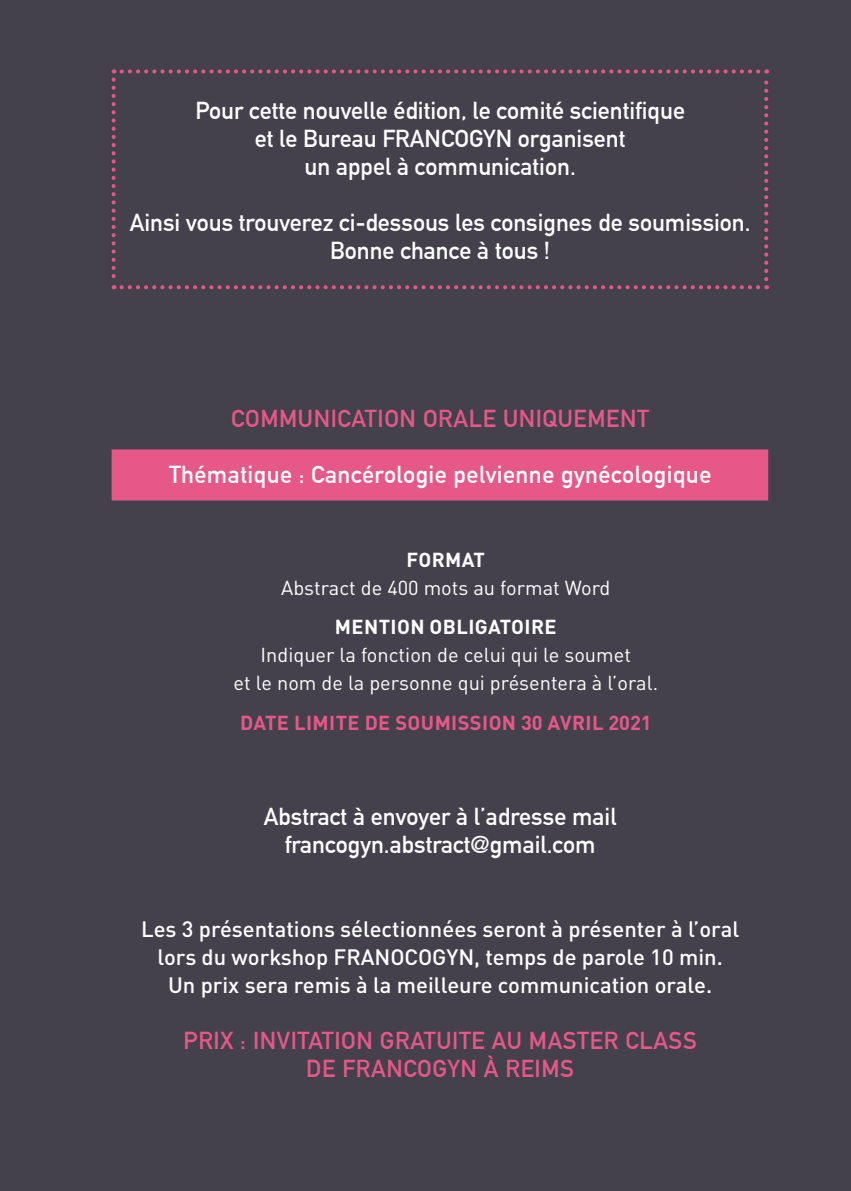
<style>
.page{position:relative;width:851px;height:1191px;background:#fff}
.page>*{position:absolute;margin:0;border:0;box-sizing:border-box;transform-origin:0 0}
.t1{font:700 24px/28px "DIN Alternate";color:#fff;text-align:center}
.t2{font:700 24px/28px "DIN Alternate";letter-spacing:.025em;color:#e65888;text-align:center}
.t3{font:700 24px "DIN Alternate";letter-spacing:.02em;color:#fff}
.t4{font:500 22px/28px "DIN Pro";color:#fff;text-align:center}
.t5{font:20px/28px "DIN Pro";color:#fff;text-align:center}
.t6{font:700 20px "DIN Pro";letter-spacing:.02em;color:#e65888}
.t7{font:700 20px "DIN Pro";letter-spacing:.02em;color:#fff}
</style>
<div class="page">
<div style="left:0;top:0;width:850px;height:1191px;background:#44414c"></div>
<svg style="left:112px;top:69px;width:656px;height:220px"></svg>
<div style="left:112px;top:449px;width:656px;height:51px;background:#e65888;border:2px solid #e65888"></div>
<p class="t1" style="left:195px;top:95px;width:491px">Pour cette nouvelle édition, le comité scientifique et le Bureau FRANCOGYN organisent<br>un appel à communication.</p>
<p class="t1" style="left:130px;top:207px;width:622px">Ainsi vous trouverez ci-dessous les consignes de soumission.<br>Bonne chance à tous !</p>
<p class="t2" style="left:231px;top:403px;width:419px">COMMUNICATION ORALE UNIQUEMENT</p>
<p class="t3" style="left:169px;top:456px;width:543px">Thématique : Cancérologie pelvienne gynécologique</p>
<p class="t7" style="left:406px;top:543px;width:80px">FORMAT</p>
<p class="t5" style="left:281px;top:572px;width:331px">Abstract de 400 mots au format Word</p>
<p class="t7" style="left:335px;top:610px;width:223px">MENTION OBLIGATOIRE</p>
<p class="t5" style="left:233px;top:639px;width:426px">Indiquer la fonction de celui qui le soumet<br>et le nom de la personne qui présentera à l’oral.</p>
<p class="t6" style="left:240px;top:706px;width:413px">DATE LIMITE DE SOUMISSION 30 AVRIL 2021</p>
<p class="t1" style="left:264px;top:801px;width:354px">Abstract à envoyer à l’adresse mail francogyn.abstract@gmail.com</p>
<p class="t4" style="left:141px;top:912px;width:599px">Les 3 présentations sélectionnées seront à présenter à l’oral lors du workshop FRANOCOGYN, temps de parole 10 min.<br>Un prix sera remis à la meilleure communication orale.</p>
<p class="t2" style="left:183px;top:1025px;width:514px">PRIX : INVITATION GRATUITE AU MASTER CLASS<br>DE FRANCOGYN À REIMS</p>
</div>
